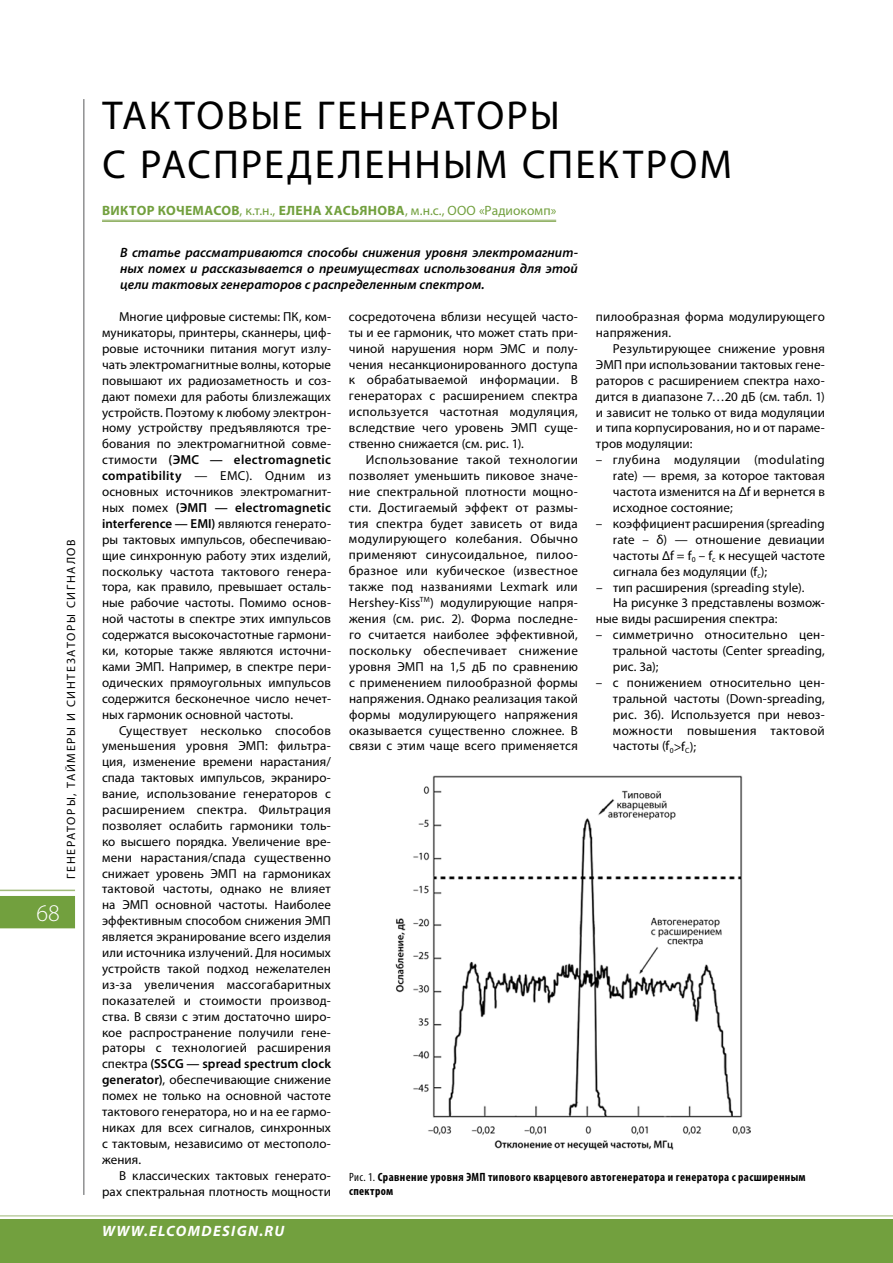
<style>
.page{position:relative;width:893px;height:1263px;background:#fff}
.page>*{position:absolute;margin:0;border:0;box-sizing:border-box;transform-origin:0 0}
.t1{font:40.5px/48.6px "Myriad Pro";letter-spacing:.05em;color:#000}
.t2{font:300 24px "Myriad Pro";color:#fff}
.t3{font:italic 700 15px "Myriad Pro";letter-spacing:.09em;color:#fff}
.t4{font:italic 600 13.5px/16.2px "Myriad Pro";letter-spacing:.005em;color:#000;text-align:justify}
.t5{font:700 13.5px "Myriad Pro";letter-spacing:.025em;color:#72a03e}
.t6{font:13.5px "Myriad Pro";letter-spacing:.005em;color:#72a03e}
.t7{font:13.05px/15.9px "Myriad Pro";letter-spacing:.01em;color:#000;text-align:justify}
.t8{font:13.05px "Myriad Pro";letter-spacing:.03em;color:#000}
.t9{font:700 condensed 12px/13.5px "Myriad Pro";letter-spacing:.03em;color:#000}
.t10{font:12px "Myriad Pro";letter-spacing:.14em;color:#000}
.s1{font-weight:400}
.s2{font-weight:600}
</style>
<div class="page">
<hr style="left:84px;top:99px;width:1px;height:1096px;background:#58595b">
<div style="left:0;top:896px;width:75px;height:32px;background:#72a03e"></div>
<hr style="left:0;top:890px;width:75px;height:1px;background:#a1ba7b">
<hr style="left:0;top:1215px;width:893px;height:1px;background:#a1ba7b">
<div style="left:0;top:1220px;width:893px;height:43px;background:#72a03e"></div>
<hr style="left:102px;top:220px;width:454px;height:1px;background:#8bad5c">
<hr style="left:102px;top:221px;width:454px;height:1px;background:#8bad5c">
<img style="left:395px;top:776px;width:356px;height:374px">
<p class="t10" style="left:64px;top:879px;width:341px;rotate:-90deg">Генераторы, таймеры и синтезаторы сигналов</p>
<h2 class="t2" style="left:36px;top:900px;width:25px">68</h2>
<h1 class="t1" style="left:102px;top:91px;width:631px">Тактовые генераторы<br>с распределенным спектром</h1>
<p class="t5" style="left:102px;top:202px;width:356px">Виктор Кочемасов<span class="s1">, к.т.н.,</span> Елена Хасьянова<span class="s1">, м.н.с., ООО</span></p>
<p class="t6" style="left:479px;top:202px;width:79px">«Радиокомп»</p>
<p class="t4" style="left:120px;top:244px;width:459px">В статье рассматриваются способы снижения уровня электромагнит&shy;ных помех и рассказывается о преимуществах использования для этой цели тактовых генераторов с распределенным спектром.</p>
<p class="t7" style="left:102px;top:309px;width:230px;text-indent:17px">Многие цифровые системы: ПК, ком&shy;муникаторы, принтеры, сканнеры, циф&shy;ровые источники питания могут излу&shy;чать электромагнитные волны, которые повышают их радиозаметность и соз&shy;дают помехи для работы близлежащих устройств. Поэтому к любому электрон&shy;ному устройству предъявляются тре&shy;бования по электромагнитной совме&shy;стимости <span class="s2">(ЭМС — electromagnetic compatibility</span> — EMC). Одним из основных источников электромагнит&shy;ных помех <span class="s2">(ЭМП — electromagnetic interference — EMI)</span> являются генерато&shy;ры тактовых импульсов, обеспечиваю&shy;щие синхронную работу этих изделий, поскольку частота тактового генера&shy;тора, как правило, превышает осталь&shy;ные рабочие частоты. Помимо основ&shy;ной частоты в спектре этих импульсов содержатся высокочастотные гармони&shy;ки, которые также являются источни&shy;ками ЭМП. Например, в спектре пери&shy;одических прямоугольных импульсов содержится бесконечное число нечет&shy;ных гармоник основной частоты.</p>
<p class="t7" style="left:102px;top:722px;width:230px;text-indent:17px">Существует несколько способов уменьшения уровня ЭМП: фильтра&shy;ция, изменение времени нарастания/ спада тактовых импульсов, экраниро&shy;вание, использование генераторов с расширением спектра. Фильтрация позволяет ослабить гармоники толь&shy;ко высшего порядка. Увеличение вре&shy;мени нарастания/спада существенно снижает уровень ЭМП</p>
<p class="t7" style="left:102px;top:865px;width:230px;text-indent:141px">на гармониках тактовой частоты, однако не влияет на ЭМП</p>
<p class="t7" style="left:102px;top:897px;width:230px;text-align:left;text-indent:54px">основной частоты. Наиболее эффективным способом снижения ЭМП является экранирование всего изделия или источника излучений. Для носимых устройств такой подход нежелателен из-за увеличения массогабаритных показателей и стоимости производ&shy;ства. В связи с этим достаточно широ&shy;кое распространение получили гене&shy;раторы с технологией расширения спектра <span class="s2">(SSCG — spread spectrum clock generator)</span>, обеспечивающие снижение помех не только на основной частоте тактового генератора, но и на ее гармо&shy;никах для всех сигналов, синхронных с тактовым, независимо от местополо&shy;жения.</p>
<p class="t7" style="left:102px;top:1167px;width:230px;text-align:right">В классических тактовых генерато&shy;рах спектральная плотность мощности</p>
<p class="t3" style="left:102px;top:1221px;width:184px">WWW.ELCOMDESIGN.RU</p>
<p class="t7" style="left:349px;top:308px;width:230px">сосредоточена вблизи несущей часто&shy;ты и ее гармоник, что может стать при&shy;чиной нарушения норм ЭМС</p>
<p class="t7" style="left:349px;top:340px;width:230px;text-align:left;text-indent:183px">и полу&shy;чения несанкционированного доступа к обрабатываемой информации. В генераторах с расширением спектра используется частотная модуляция, вследствие чего уровень ЭМП</p>
<p class="t7" style="left:544px;top:420px;width:35px">суще-</p>
<p class="t7" style="left:349px;top:435px;width:177px">ственно снижается (см. рис. 1).</p>
<p class="t7" style="left:366px;top:451px;width:213px">Использование такой технологии</p>
<p class="t7" style="left:349px;top:467px;width:230px">позволяет уменьшить пиковое значе-</p>
<p class="t7" style="left:349px;top:483px;width:230px">ние спектральной плотности мощно-</p>
<p class="t7" style="left:349px;top:499px;width:230px">сти. Достигаемый эффект от размы-</p>
<p class="t7" style="left:349px;top:515px;width:230px">тия спектра будет зависеть от вида</p>
<p class="t7" style="left:349px;top:531px;width:230px">модулирующего колебания. Обычно</p>
<p class="t8" style="left:349px;top:547px;width:230px">применяют синусоидальное, пилоо-</p>
<p class="t8" style="left:349px;top:563px;width:230px">бразное или кубическое (известное</p>
<p class="t7" style="left:349px;top:579px;width:230px">также под названиями Lexmark или</p>
<p class="t7" style="left:349px;top:595px;width:231px">Hershey-Kiss<sup>TM</sup>) модулирующие напря-</p>
<p class="t7" style="left:349px;top:611px;width:230px">жения (см. рис. 2). Форма последне-</p>
<p class="t7" style="left:349px;top:627px;width:230px">го считается наиболее эффективной,</p>
<p class="t8" style="left:349px;top:643px;width:230px">поскольку обеспечивает снижение</p>
<p class="t7" style="left:349px;top:658px;width:66px">уровня ЭМП</p>
<p class="t7" style="left:349px;top:658px;width:230px;text-indent:81px">на 1,5 дБ по сравнению с применением пилообразной формы напряжения. Однако реализация такой формы модулирующего напряжения оказывается существенно сложнее. В связи с этим чаще всего применяется</p>
<p class="t7" style="left:596px;top:309px;width:230px">пилообразная форма модулирующего напряжения.</p>
<p class="t7" style="left:596px;top:340px;width:230px;text-indent:17px">Результирующее снижение уровня ЭМП при использовании тактовых гене&shy;раторов с расширением спектра нахо&shy;дится в диапазоне 7…20 дБ (см. табл. 1) и зависит не только от вида модуляции и типа корпусирования, но и от параме&shy;тров модуляции:</p>
<p class="t7" style="left:613px;top:452px;width:213px;text-indent:-17px">– глубина модуляции (modulating rate) — время, за которое тактовая частота изменится на Δf и вернется в исходное состояние;</p>
<p class="t7" style="left:613px;top:515px;width:213px;text-indent:-17px">– коэффициент расширения (spreading rate – δ) — отношение девиации частоты Δf = f<sub>0</sub> – f<sub>c</sub> к несущей частоте сигнала без модуляции (f<sub>c</sub>);</p>
<p class="t7" style="left:596px;top:579px;width:210px">– тип расширения (spreading style).</p>
<p class="t7" style="left:613px;top:595px;width:213px">На рисунке 3 представлены возмож-</p>
<p class="t7" style="left:596px;top:611px;width:183px">ные виды расширения спектра:</p>
<p class="t7" style="left:613px;top:627px;width:213px;text-indent:-17px">– симметрично относительно цен&shy;тральной частоты (Center spreading, рис. 3а);</p>
<p class="t7" style="left:613px;top:674px;width:213px;text-indent:-17px">– с понижением относительно цен&shy;тральной частоты (Down-spreading, рис. 3б). Используется при невоз&shy;можности повышения тактовой частоты (f<sub>0</sub>&gt;f<sub>C</sub>);</p>
<p class="t9" style="left:349px;top:1170px;width:458px"><span class="s1">Рис. 1.</span> Сравнение уровня ЭМП типового кварцевого автогенератора и генератора с расширенным спектром</p>
</div>
